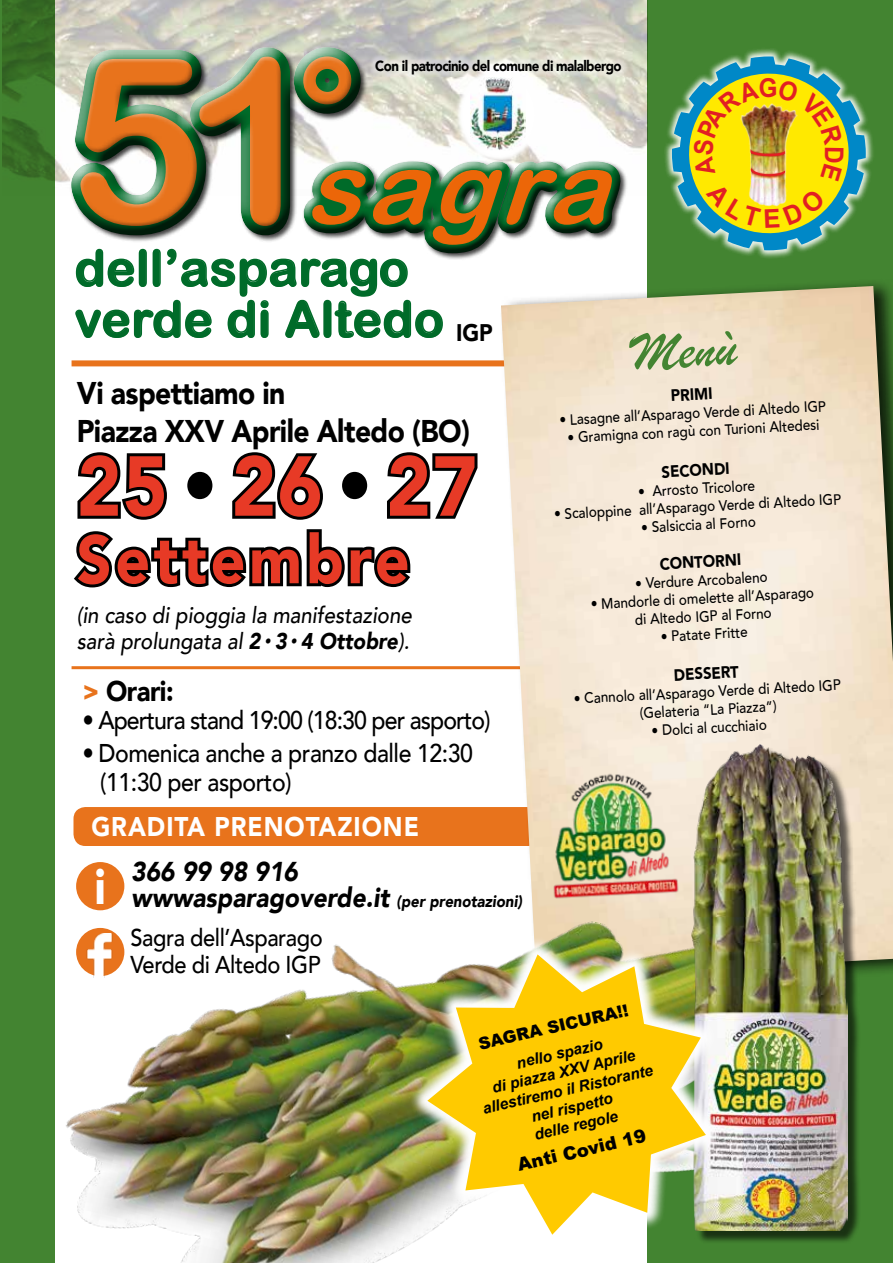
<style>
.page{position:relative;width:893px;height:1263px;background:#fff}
.page>*{position:absolute;margin:0;border:0;box-sizing:border-box;transform-origin:0 0}
.t1{font:italic 101.1px "Arial Rounded MT Bold";color:#ec6608}
.t2{font:900 84px "Avenir";color:#e73a26;scale:.9 1}
.t3{font:900 67.5px "Avenir";letter-spacing:.06em;color:#e73a26;scale:.9 1}
.t4{font:55.8px "Brush Script";color:#438431}
.t5{font:49.5px/51px "Arial Rounded MT Bold";letter-spacing:.01em;color:#006b29}
.t6{font:900 49.2px "Avenir";color:#fff;scale:.9 1}
.t7{font:900 31.35px/37.7px "Avenir";letter-spacing:-.02em;color:#000;scale:.9 1}
.t8{font:900 28.5px "Avenir";letter-spacing:-.02em;color:#000;scale:.9 1}
.t9{font:italic 900 27.15px/25.5px "Avenir";color:#000;scale:.9 1}
.t10{font:900 27px "Avenir";letter-spacing:.04em;color:#fff;scale:.9 1}
.t11{font:500 25.65px/28.5px "Avenir";letter-spacing:-.02em;color:#000;scale:.9 1}
.t12{font:500 25.65px "Avenir";letter-spacing:-.04em;color:#000;scale:.9 1}
.t13{font:500 24.3px/27px "Avenir";letter-spacing:-.02em;color:#000;scale:.9 1}
.t14{font:900 24px "Avenir";color:#000;scale:.9 1}
.t15{font:italic 500 22.8px/25.5px "Avenir";color:#000;scale:.9 1}
.t16{font:900 18.15px "Arial";color:#000}
.t17{font:900 16.8px "Arial";color:#000}
.t18{font:900 16.5px "Avenir";color:#000;scale:.9 1}
.t19{font:italic 700 15.3px/18.5px "Arial";color:#000;text-align:center}
.t20{font:500 15px/18px "Avenir";color:#000;text-align:center;scale:.9 1}
.t21{font:900 14.7px "Avenir";letter-spacing:-.04em;color:#000;scale:.9 1}
.s1{font-style:normal;font-size:231.3px;color:#e8731c}
.s2{font-size:60px;color:#000}
.s3{font-weight:900}
.s4{font-weight:900;font-size:14.25px}
.s5{color:#e8731c}
.s6{font-size:16.5px}
</style>
<div class="page">
<div style="left:72px;top:360px;width:455px;height:6px;background:#e8731c"></div>
<hr style="left:72px;top:666px;width:489px;height:3px;background:#e8731c">
<div style="left:73px;top:807px;width:467px;height:39px;background:#e8731c;border-radius:12px"></div>
<div style="left:648px;top:0;width:245px;height:1263px;background:#438431"></div>
<img style="left:501px;top:286px;width:392px;height:687px">
<div style="left:0;top:0;width:54px;height:1263px;background:#438431"></div>
<img style="left:3px;top:0;width:645px;height:196px">
<img style="left:54px;top:811px;width:637px;height:452px">
<div style="left:694px;top:747px;width:167px;height:497px;background:#000;opacity:.62"></div>
<img style="left:691px;top:745px;width:157px;height:485px">
<img style="left:379px;top:901px;width:379px;height:362px">
<img style="left:427px;top:954px;width:279px;height:281px">
<svg style="left:55px;top:32px;width:578px;height:307px"></svg>
<div style="left:663px;top:48px;width:211px;height:211px;background:#fff;opacity:.92"></div>
<svg style="left:74px;top:452px;width:404px;height:136px"></svg>
<div style="left:76px;top:862px;width:48px;height:48px;background:#e8731c;border-radius:50%"></div>
<div style="left:76px;top:928px;width:48px;height:48px;background:#e8731c;border-radius:50%"></div>
<img style="left:77px;top:933px;width:44px;height:44px">
<img style="left:538px;top:763px;width:149px;height:141px">
<svg style="left:455px;top:81px;width:88px;height:82px"></svg>
<div style="left:462px;top:73px;width:73px;height:83px;background:#fff;border-radius:50%"></div>
<img style="left:470px;top:81px;width:56px;height:69px">
<div style="left:368px;top:52px;width:261px;height:29px;background:#fff;opacity:.37"></div>
<svg style="left:672px;top:56px;width:194px;height:194px;background:#9cb94c"></svg>
<h1 class="t1" style="left:68px;top:128px;width:577px"><span class="s1">5 1</span> <sup>°</sup>sagra</h1>
<h3 class="t5" style="left:75px;top:242px;width:371px">dell’asparago verde di Altedo</h3>
<p class="t21" style="left:375px;top:53px;width:275px">Con il patrocinio del comune di malalbergo</p>
<h3 class="t14" style="left:456px;top:312px;width:42px">IGP</h3>
<h3 class="t7" style="left:77px;top:373px;width:438px">Vi aspettiamo in<br>Piazza XXV Aprile Altedo (BO)</h3>
<h2 class="t2" style="left:77px;top:414px;width:447px">25<span class="s2">•</span>26<span class="s2">•</span>27</h2>
<h3 class="t3" style="left:77px;top:502px;width:371px">Settembre</h3>
<h3 class="t4" style="left:630px;top:316px;width:106px;rotate:-3deg">Menù</h3>
<p class="t18" style="left:670px;top:381px;width:48px;rotate:-3deg">PRIMI</p>
<p class="t20" style="left:559px;top:410px;width:298px;rotate:-3deg">• Lasagne all’Asparago Verde di Altedo IGP</p>
<p class="t20" style="left:567px;top:428px;width:282px;rotate:-3deg">• Gramigna con ragù con Turioni Altedesi</p>
<p class="t18" style="left:661px;top:458px;width:77px;rotate:-3deg">SECONDI</p>
<p class="t20" style="left:638px;top:482px;width:132px;rotate:-3deg">• Arrosto Tricolore</p>
<p class="t20" style="left:554px;top:504px;width:321px;rotate:-3deg">• Scaloppine all’Asparago Verde di Altedo IGP</p>
<p class="t20" style="left:641px;top:518px;width:129px;rotate:-3deg">• Salsiccia al Forno</p>
<p class="t18" style="left:659px;top:550px;width:92px;rotate:-3deg">CONTORNI</p>
<p class="t20" style="left:635px;top:574px;width:149px;rotate:-3deg">• Verdure Arcobaleno</p>
<p class="t20" style="left:590px;top:594px;width:250px;rotate:-3deg">• Mandorle di omelette all’Asparago di Altedo IGP al Forno</p>
<p class="t20" style="left:660px;top:627px;width:98px;rotate:-3deg">• Patate Fritte</p>
<p class="t18" style="left:673px;top:661px;width:74px;rotate:-3deg">DESSERT</p>
<p class="t20" style="left:573px;top:689px;width:299px;rotate:-3deg">• Cannolo all’Asparago Verde di Altedo IGP (Gelateria “La Piazza”)</p>
<p class="t20" style="left:651px;top:721px;width:130px;rotate:-3deg">• Dolci al cucchiaio</p>
<h3 class="t15" style="left:77px;top:603px;width:374px">(in caso di pioggia la manifestazione sarà prolungata al <span class="s3">2</span> <span class="s4">•</span> <span class="s3">3</span> <span class="s4">•</span> <span class="s3">4 Ottobre</span>).</h3>
<h3 class="t8" style="left:82px;top:666px;width:103px"><span class="s5">&gt;</span> Orari:</h3>
<h3 class="t12" style="left:82px;top:698px;width:455px">• Apertura stand 19:00 (18:30 per asporto)</h3>
<h3 class="t11" style="left:100px;top:737px;width:416px;text-indent:-18px">• Domenica anche a pranzo dalle 12:30 (11:30 per asporto)</h3>
<h3 class="t10" style="left:91px;top:803px;width:366px">GRADITA PRENOTAZIONE</h3>
<h3 class="t6" style="left:94px;top:844px;width:14px">i</h3>
<h3 class="t9" style="left:131px;top:858px;width:436px">366 99 98 916 wwwasparagoverde.it <span class="s6">(per prenotazioni)</span></h3>
<h3 class="t13" style="left:131px;top:923px;width:215px">Sagra dell’Asparago<br>Verde di Altedo IGP</h3>
<p class="t17" style="left:476px;top:1032px;width:155px;rotate:-13deg">SAGRA SICURA!!</p>
<p class="t19" style="left:473px;top:1064px;width:176px;rotate:-13deg">nello spazio<br>di piazza XXV Aprile allestiremo il Ristorante nel rispetto<br>delle regole</p>
<p class="t16" style="left:515px;top:1152px;width:133px;rotate:-13deg">Anti Covid 19</p>
</div>
